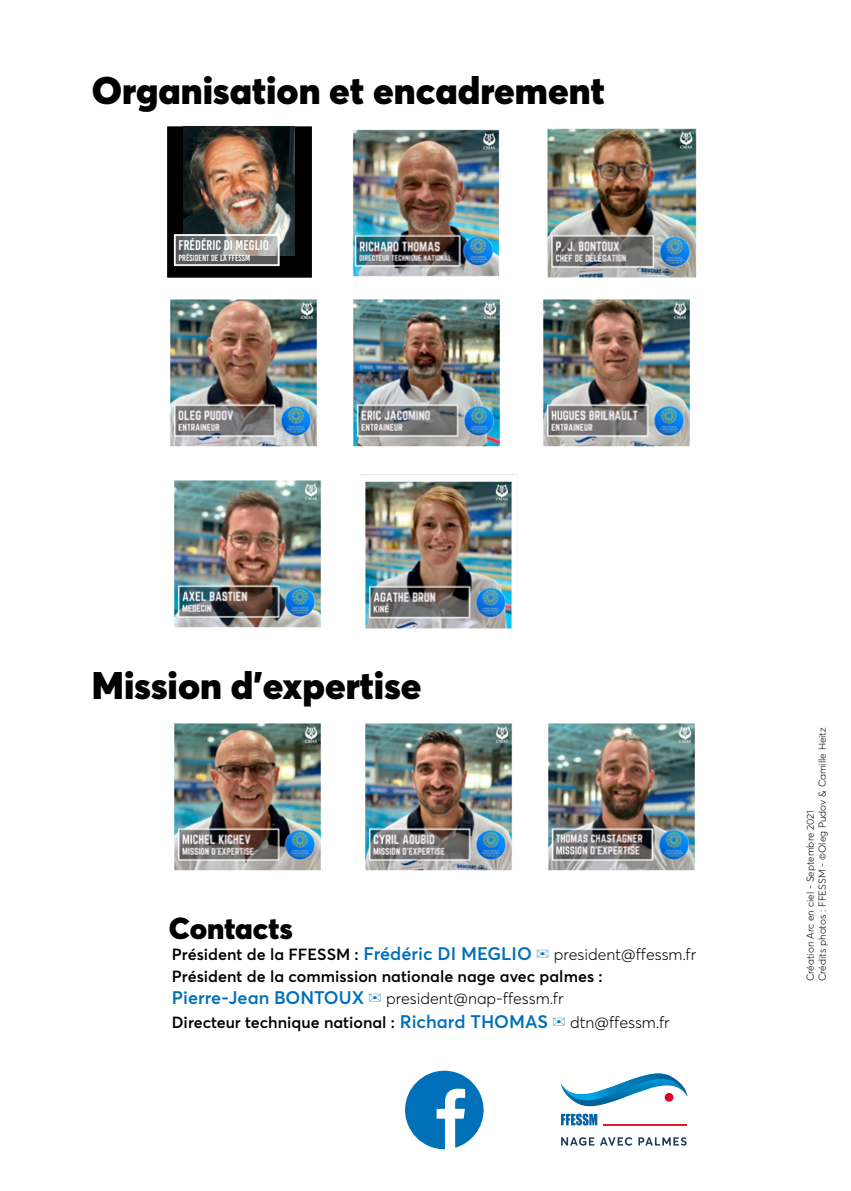
<style>
.page{position:relative;width:851px;height:1191px;background:#fff}
.page>*{position:absolute;margin:0;border:0;box-sizing:border-box;transform-origin:0 0}
.t1{font:900 38px "Averta";color:#000}
.t2{font:900 30px "Averta";color:#000}
.t3{font:600 16px/21.6px "Averta";color:#000}
.t4{font:14px "Bebas Kai";color:#fff}
.t5{font:300 10px "Averta";color:#000}
.t6{font:9px "Bebas Kai";color:#fff}
.s1{font-size:18px;color:#0070b8}
.s2{color:#0070b8}
.s3{font-weight:300}
</style>
<div class="page">
<div style="left:165px;top:124px;width:149px;height:156px;background:#000"></div>
<div style="left:163px;top:122px;width:153px;height:160px;border:4px solid #fff"></div>
<img style="left:184px;top:126px;width:110px;height:129px">
<img style="left:352px;top:129px;width:148px;height:148px">
<img style="left:548px;top:723px;width:148px;height:148px">
<img style="left:353px;top:299px;width:148px;height:148px">
<img style="left:543px;top:299px;width:148px;height:148px">
<img style="left:360px;top:474px;width:157px;height:155px">
<img style="left:364px;top:723px;width:149px;height:148px">
<img style="left:170px;top:299px;width:147px;height:148px">
<img style="left:174px;top:480px;width:148px;height:148px">
<img style="left:174px;top:723px;width:148px;height:148px">
<img style="left:547px;top:128px;width:150px;height:150px">
<svg style="left:405px;top:1070px;width:78px;height:79px"></svg>
<svg style="left:561px;top:1137px;width:33px;height:8px"></svg>
<svg style="left:600px;top:1137px;width:32px;height:8px"></svg>
<svg style="left:638px;top:1137px;width:48px;height:8px"></svg>
<svg style="left:561px;top:1073px;width:126px;height:52px"></svg>
<svg style="left:177px;top:237px;width:99px;height:26px;background:#7a7b79"></svg>
<div style="left:174px;top:234px;width:105px;height:32px;border:2px solid #fff"></div>
<p class="t1" style="left:92px;top:66px;width:514px">Organisation et encadrement</p>
<p class="t4" style="left:179px;top:238px;width:92px">FRÉDÉRIC DI MEGLIO</p>
<p class="t6" style="left:179px;top:253px;width:73px">PRÉSIDENT DE LA FFESSM</p>
<p class="t1" style="left:92px;top:661px;width:331px">Mission d’expertise</p>
<p class="t2" style="left:169px;top:908px;width:126px">Contacts</p>
<p class="t3" style="left:172px;top:943px;width:526px">Président de la FFESSM : <span class="s1">Frédéric DI MEGLIO</span> <span class="s2">✉</span> <span class="s3">president@ffessm.fr</span></p>
<p class="t3" style="left:172px;top:965px;width:432px">Président de la commission nationale nage avec palmes :<br><span class="s1">Pierre-Jean BONTOUX</span> <span class="s2">✉</span> <span class="s3">president@nap-ffessm.fr</span></p>
<p class="t3" style="left:172px;top:1011px;width:499px">Directeur technique national : <span class="s1">Richard THOMAS</span> <span class="s2">✉</span> <span class="s3">dtn@ffessm.fr</span></p>
<p class="t5" style="left:816px;top:981px;width:255px;rotate:-90deg">Crédits photos : FFESSM - ©Oleg Pudov &amp; Camille Heitz</p>
<p class="t5" style="left:804px;top:981px;width:172px;rotate:-90deg">Création Arc en ciel - Septembre 2021</p>
</div>
